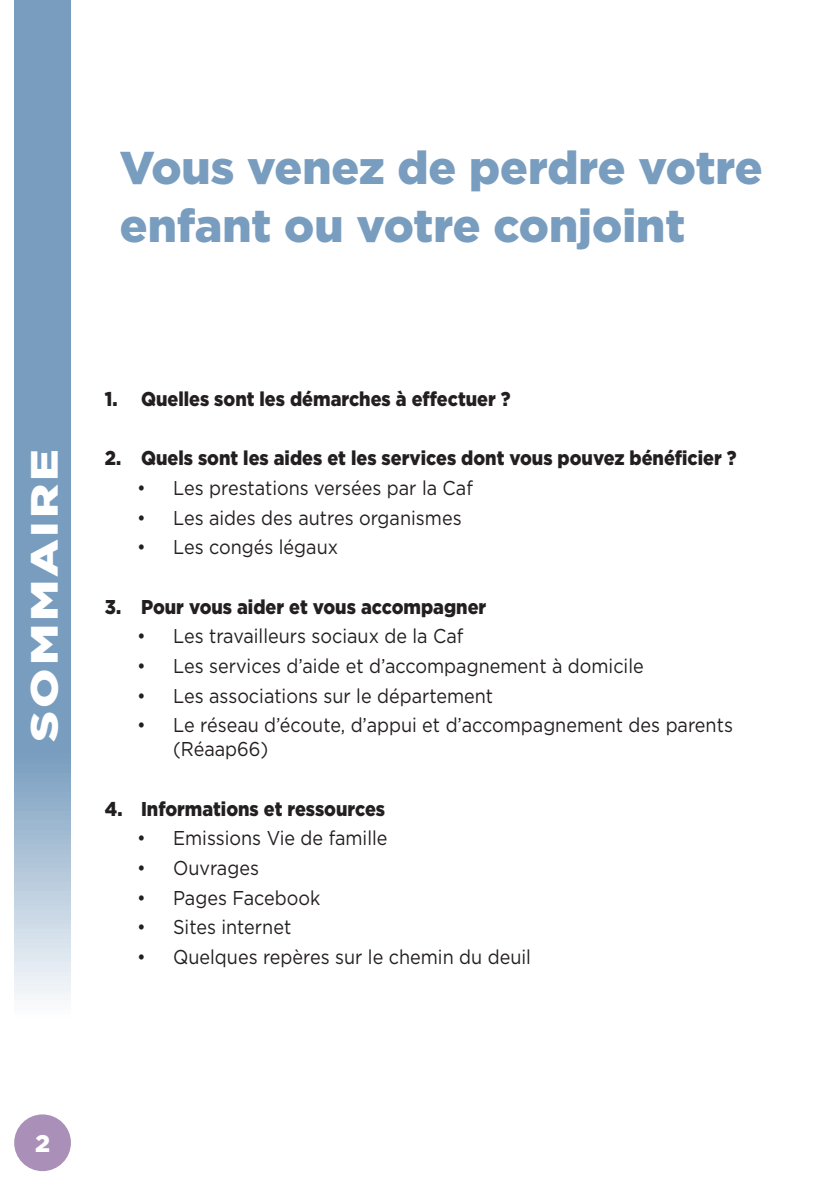
<style>
.page{position:relative;width:840px;height:1191px;background:#fff}
.page>*{position:absolute;margin:0;border:0;box-sizing:border-box;transform-origin:0 0}
.t1{font:900 46px/57.6px "Gotham";color:#789dbf}
.t2{font:900 38px "Gotham";letter-spacing:.06em;color:#fff;scale:1.25 1}
.t3{font:900 24px "Gotham";color:#fff}
.t4{font:20px/24px "Gotham";color:#231f20;scale:.9 1}
.t5{font:900 20px "Gotham";color:#231f20;scale:.9 1}
</style>
<div class="page">
<svg style="left:14px;top:0;width:57px;height:1172px;background:#95b0cb"></svg>
<h1 class="t1" style="left:120px;top:139px;width:644px">Vous venez de perdre votre enfant ou votre conjoint</h1>
<h2 class="t2" style="left:18px;top:741px;width:235px;rotate:-90deg">SOMMAIRE</h2>
<p class="t5" style="left:105px;top:385px;width:452px">1. Quelles sont les démarches à effectuer ?</p>
<p class="t5" style="left:105px;top:444px;width:703px">2. Quels sont les aides et les services dont vous pouvez bénéficier ?</p>
<p class="t4" style="left:137px;top:475px;width:374px">• Les prestations versées par la Caf</p>
<p class="t4" style="left:137px;top:505px;width:362px">• Les aides des autres organismes</p>
<p class="t4" style="left:137px;top:534px;width:225px">• Les congés légaux</p>
<p class="t5" style="left:105px;top:592px;width:425px">3. Pour vous aider et vous accompagner</p>
<p class="t4" style="left:137px;top:623px;width:364px">• Les travailleurs sociaux de la Caf</p>
<p class="t4" style="left:137px;top:653px;width:564px">• Les services d’aide et d’accompagnement à domicile</p>
<p class="t4" style="left:137px;top:683px;width:397px">• Les associations sur le département</p>
<p class="t4" style="left:173px;top:712px;width:623px;text-indent:-36px">• Le réseau d’écoute, d’appui et d’accompagnement des parents (Réaap66)</p>
<p class="t5" style="left:105px;top:794px;width:313px">4. Informations et ressources</p>
<p class="t4" style="left:137px;top:825px;width:279px">• Emissions Vie de famille</p>
<p class="t4" style="left:137px;top:855px;width:137px">• Ouvrages</p>
<p class="t4" style="left:137px;top:885px;width:205px">• Pages Facebook</p>
<p class="t4" style="left:137px;top:914px;width:173px">• Sites internet</p>
<p class="t4" style="left:137px;top:944px;width:439px">• Quelques repères sur le chemin du deuil</p>
<p class="t3" style="left:35px;top:1127px;width:16px">2</p>
</div>
